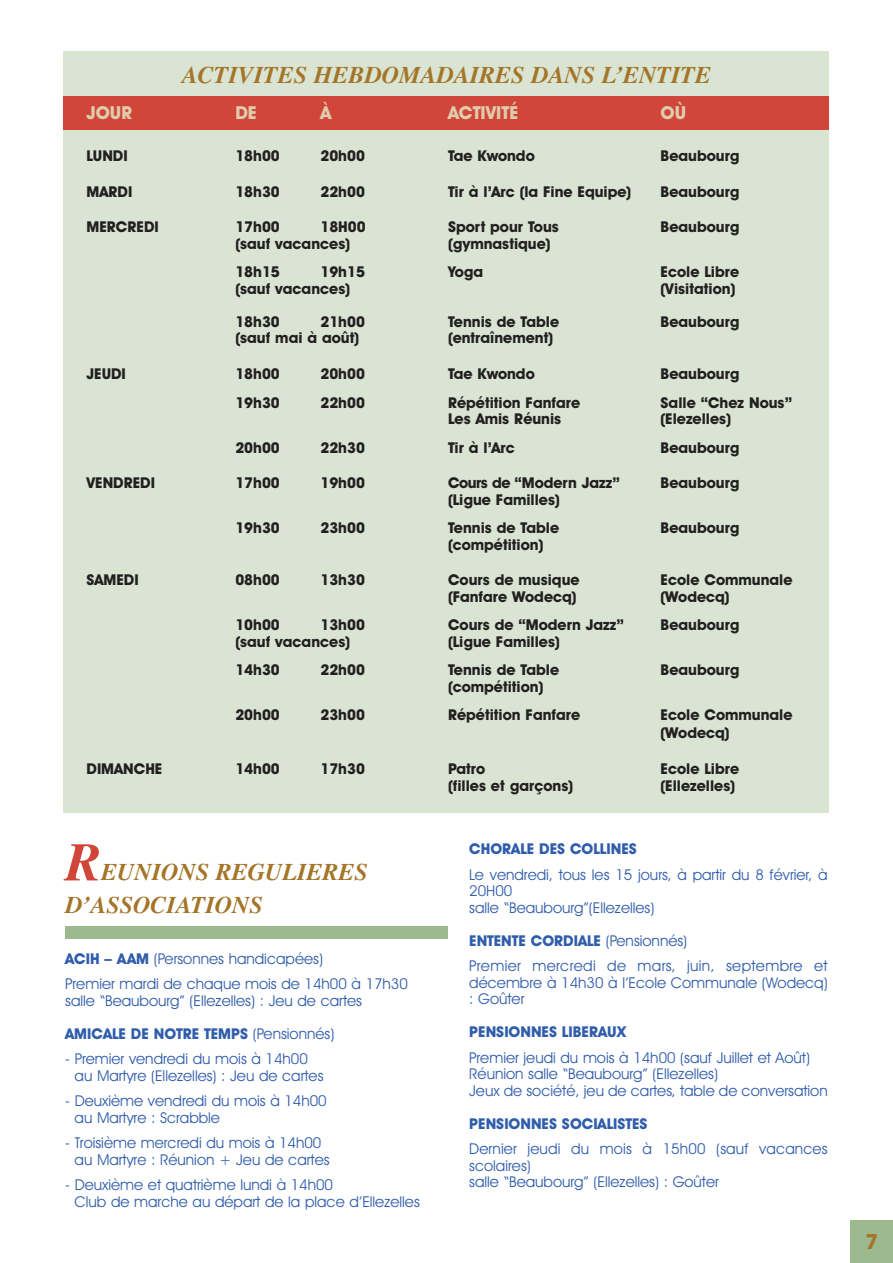
<style>
.page{position:relative;width:893px;height:1263px;background:#fff}
.page>*{position:absolute;margin:0;border:0;box-sizing:border-box;transform-origin:0 0}
.t1{font:italic 700 54px "Times";color:#d04739}
.t2{font:italic 700 24px/32.2px "Times";color:#a47529}
.t3{font:700 21px "Avant Garde IT Cby BT";color:#a47529}
.t4{font:700 18px "Avant Garde IT Cby BT";color:#e0cbad}
.t5{font:700 15px/17.9px "Avant Garde IT Cby BT";color:#231f20}
.t6{font:15px/16.5px "Avant Garde IT Cby BT";color:#305dab}
.t7{font:700 15px "Avant Garde IT Cby BT";color:#305dab}
.t8{font:15px/25.5px "Avant Garde IT Cby BT";letter-spacing:.02em;color:#305dab}
.s1{font-weight:700}
.s2{font-weight:400}
</style>
<div class="page">
<div style="left:64px;top:51px;width:765px;height:762px;background:#d9e4d3"></div>
<div style="left:850px;top:1220px;width:43px;height:43px;background:#9dba8f"></div>
<div style="left:64px;top:96px;width:765px;height:33px;background:#d04739"></div>
<div style="left:65px;top:926px;width:383px;height:13px;background:#9dba8f"></div>
<h2 class="t2" style="left:182px;top:59px;width:531px">ACTIVITES HEBDOMADAIRES DANS L’ENTITE</h2>
<p class="t4" style="left:87px;top:107px;width:47px">JOUR</p>
<p class="t4" style="left:235px;top:107px;width:23px">DE</p>
<p class="t4" style="left:320px;top:107px;width:12px">À</p>
<p class="t4" style="left:448px;top:107px;width:72px">ACTIVITÉ</p>
<p class="t4" style="left:661px;top:107px;width:27px">OÙ</p>
<p class="t5" style="left:87px;top:148px;width:43px">LUNDI</p>
<p class="t5" style="left:235px;top:148px;width:46px">18h00</p>
<p class="t5" style="left:320px;top:148px;width:46px">20h00</p>
<p class="t5" style="left:448px;top:148px;width:88px">Tae Kwondo</p>
<p class="t5" style="left:661px;top:148px;width:80px">Beaubourg</p>
<p class="t5" style="left:87px;top:184px;width:47px">MARDI</p>
<p class="t5" style="left:235px;top:184px;width:46px">18h30</p>
<p class="t5" style="left:320px;top:184px;width:46px">22h00</p>
<p class="t5" style="left:448px;top:184px;width:185px">Tir à l’Arc (la Fine Equipe)</p>
<p class="t5" style="left:661px;top:184px;width:80px">Beaubourg</p>
<p class="t5" style="left:87px;top:219px;width:74px">MERCREDI</p>
<p class="t5" style="left:235px;top:219px;width:46px">17h00</p>
<p class="t5" style="left:320px;top:219px;width:47px">18H00</p>
<p class="t5" style="left:448px;top:219px;width:113px">Sport pour Tous</p>
<p class="t5" style="left:661px;top:219px;width:80px">Beaubourg</p>
<p class="t5" style="left:235px;top:236px;width:116px">(sauf vacances)</p>
<p class="t5" style="left:448px;top:236px;width:104px">(gymnastique)</p>
<p class="t5" style="left:235px;top:264px;width:46px">18h15</p>
<p class="t5" style="left:320px;top:264px;width:46px">19h15</p>
<p class="t5" style="left:448px;top:264px;width:37px">Yoga</p>
<p class="t5" style="left:661px;top:264px;width:80px">Ecole Libre</p>
<p class="t5" style="left:235px;top:281px;width:116px">(sauf vacances)</p>
<p class="t5" style="left:661px;top:281px;width:76px">(Visitation)</p>
<p class="t5" style="left:235px;top:314px;width:46px">18h30</p>
<p class="t5" style="left:320px;top:314px;width:46px">21h00</p>
<p class="t5" style="left:448px;top:314px;width:113px">Tennis de Table</p>
<p class="t5" style="left:661px;top:314px;width:80px">Beaubourg</p>
<p class="t5" style="left:235px;top:330px;width:125px">(sauf mai à août)</p>
<p class="t5" style="left:448px;top:330px;width:107px">(entraînement)</p>
<p class="t5" style="left:87px;top:366px;width:41px">JEUDI</p>
<p class="t5" style="left:235px;top:366px;width:46px">18h00</p>
<p class="t5" style="left:320px;top:366px;width:46px">20h00</p>
<p class="t5" style="left:448px;top:366px;width:88px">Tae Kwondo</p>
<p class="t5" style="left:661px;top:366px;width:80px">Beaubourg</p>
<p class="t5" style="left:235px;top:395px;width:46px">19h30</p>
<p class="t5" style="left:320px;top:395px;width:46px">22h00</p>
<p class="t5" style="left:448px;top:395px;width:134px">Répétition Fanfare</p>
<p class="t5" style="left:661px;top:395px;width:133px">Salle “Chez Nous”</p>
<p class="t5" style="left:448px;top:411px;width:115px">Les Amis Réunis</p>
<p class="t5" style="left:661px;top:411px;width:72px">(Elezelles)</p>
<p class="t5" style="left:235px;top:440px;width:46px">20h00</p>
<p class="t5" style="left:320px;top:440px;width:46px">22h30</p>
<p class="t5" style="left:448px;top:440px;width:68px">Tir à l’Arc</p>
<p class="t5" style="left:661px;top:440px;width:80px">Beaubourg</p>
<p class="t5" style="left:87px;top:475px;width:70px">VENDREDI</p>
<p class="t5" style="left:235px;top:475px;width:46px">17h00</p>
<p class="t5" style="left:320px;top:475px;width:46px">19h00</p>
<p class="t5" style="left:448px;top:475px;width:173px">Cours de “Modern Jazz”</p>
<p class="t5" style="left:661px;top:475px;width:80px">Beaubourg</p>
<p class="t5" style="left:448px;top:492px;width:113px">(Ligue Familles)</p>
<p class="t5" style="left:235px;top:520px;width:46px">19h30</p>
<p class="t5" style="left:320px;top:520px;width:46px">23h00</p>
<p class="t5" style="left:448px;top:520px;width:113px">Tennis de Table</p>
<p class="t5" style="left:661px;top:520px;width:80px">Beaubourg</p>
<p class="t5" style="left:448px;top:537px;width:97px">(compétition)</p>
<p class="t5" style="left:87px;top:572px;width:54px">SAMEDI</p>
<p class="t5" style="left:235px;top:572px;width:46px">08h00</p>
<p class="t5" style="left:320px;top:572px;width:46px">13h30</p>
<p class="t5" style="left:448px;top:572px;width:133px">Cours de musique</p>
<p class="t5" style="left:661px;top:572px;width:133px">Ecole Communale</p>
<p class="t5" style="left:448px;top:589px;width:130px">(Fanfare Wodecq)</p>
<p class="t5" style="left:661px;top:589px;width:71px">(Wodecq)</p>
<p class="t5" style="left:235px;top:617px;width:46px">10h00</p>
<p class="t5" style="left:320px;top:617px;width:46px">13h00</p>
<p class="t5" style="left:448px;top:617px;width:177px">Cours de “Modern Jazz”</p>
<p class="t5" style="left:661px;top:617px;width:80px">Beaubourg</p>
<p class="t5" style="left:235px;top:634px;width:116px">(sauf vacances)</p>
<p class="t5" style="left:448px;top:634px;width:113px">(Ligue Familles)</p>
<p class="t5" style="left:235px;top:662px;width:46px">14h30</p>
<p class="t5" style="left:320px;top:662px;width:46px">22h00</p>
<p class="t5" style="left:448px;top:662px;width:113px">Tennis de Table</p>
<p class="t5" style="left:661px;top:662px;width:80px">Beaubourg</p>
<p class="t5" style="left:448px;top:679px;width:97px">(compétition)</p>
<p class="t5" style="left:235px;top:707px;width:46px">20h00</p>
<p class="t5" style="left:320px;top:707px;width:46px">23h00</p>
<p class="t5" style="left:448px;top:707px;width:134px">Répétition Fanfare</p>
<p class="t5" style="left:661px;top:707px;width:133px">Ecole Communale (Wodecq)</p>
<p class="t5" style="left:87px;top:761px;width:77px">DIMANCHE</p>
<p class="t5" style="left:235px;top:761px;width:46px">14h00</p>
<p class="t5" style="left:320px;top:761px;width:46px">17h30</p>
<p class="t5" style="left:448px;top:761px;width:39px">Patro</p>
<p class="t5" style="left:661px;top:761px;width:80px">Ecole Libre</p>
<p class="t5" style="left:448px;top:777px;width:127px">(filles et garçons)</p>
<p class="t5" style="left:661px;top:777px;width:76px">(Ellezelles)</p>
<h1 class="t1" style="left:65px;top:830px;width:38px">R</h1>
<h2 class="t2" style="left:65px;top:856px;width:304px;text-indent:36px">EUNIONS REGULIERES<br>D’ASSOCIATIONS</h2>
<p class="t6" style="left:65px;top:947px;width:344px;line-height:25.5px"><span class="s1">ACIH – AAM</span> (Personnes handicapées)<br>Premier mardi de chaque mois de 14h00 à 17h30</p>
<p class="t6" style="left:65px;top:993px;width:298px">salle “Beaubourg” (Ellezelles) : Jeu de cartes</p>
<p class="t7" style="left:65px;top:1028px;width:271px">AMICALE DE NOTRE TEMPS <span class="s2">(Pensionnés)</span></p>
<p class="t6" style="left:75px;top:1052px;width:250px;text-indent:-9px">- Premier vendredi du mois à 14h00 au Martyre (Ellezelles) : Jeu de cartes</p>
<p class="t6" style="left:75px;top:1094px;width:254px;text-indent:-9px">- Deuxième vendredi du mois à 14h00 au Martyre : Scrabble</p>
<p class="t6" style="left:75px;top:1136px;width:256px;text-indent:-9px">- Troisième mercredi du mois à 14h00 au Martyre : Réunion + Jeu de cartes</p>
<p class="t6" style="left:75px;top:1178px;width:347px;text-indent:-9px">- Deuxième et quatrième lundi à 14h00<br>Club de marche au départ de la place d’Ellezelles</p>
<p class="t7" style="left:469px;top:843px;width:169px">CHORALE DES COLLINES</p>
<p class="t6" style="left:469px;top:867px;width:360px">Le vendredi, tous les 15 jours, à partir du 8 février, à<br>20H00<br>salle “Beaubourg”(Ellezelles)</p>
<p class="t8" style="left:469px;top:929px;width:360px"><span class="s1">ENTENTE CORDIALE</span> (Pensionnés)<br>Premier mercredi de mars, juin, septembre et</p>
<p class="t6" style="left:469px;top:975px;width:360px">décembre à 14h30 à l’Ecole Communale (Wodecq) : Goûter</p>
<p class="t7" style="left:469px;top:1026px;width:158px">PENSIONNES LIBERAUX</p>
<p class="t6" style="left:469px;top:1050px;width:360px">Premier jeudi du mois à 14h00 (sauf Juillet et Août)<br>Réunion salle “Beaubourg” (Ellezelles)<br>Jeux de société, jeu de cartes, table de conversation</p>
<p class="t7" style="left:469px;top:1118px;width:180px">PENSIONNES SOCIALISTES</p>
<p class="t6" style="left:469px;top:1142px;width:360px">Dernier jeudi du mois à 15h00 (sauf vacances scolaires)<br>salle “Beaubourg” (Ellezelles) : Goûter</p>
<h3 class="t3" style="left:865px;top:1234px;width:14px">7</h3>
</div>
